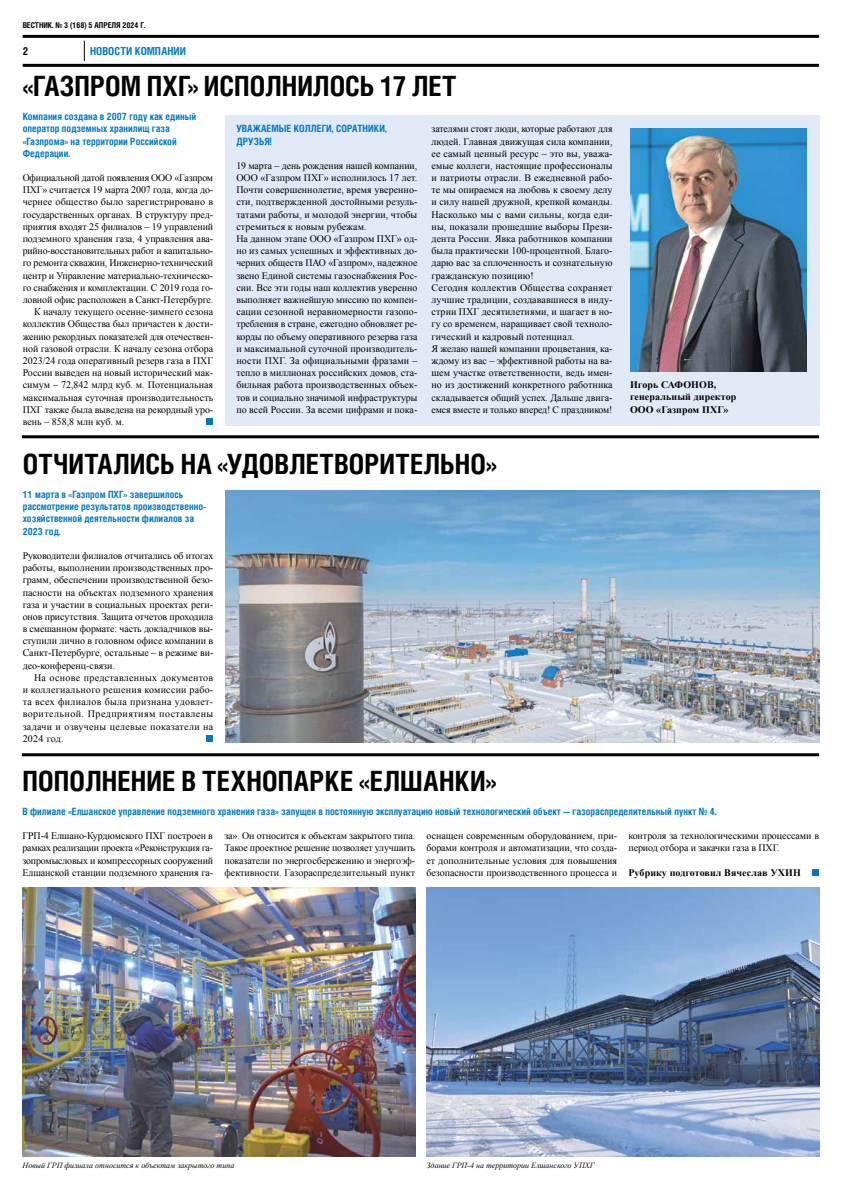
<style>
.page{position:relative;width:842px;height:1191px;background:#fff}
.page>*{position:absolute;margin:0;border:0;box-sizing:border-box;transform-origin:0 0}
.t1{font:700 27.9px "Helios Cond";letter-spacing:.005em;color:#000}
.t2{font:700 condensed 11px "Helios C Cn";letter-spacing:.005em;color:#0079c1}
.t3{font:700 condensed 11px "Helios C Cn";color:#000}
.t4{font:10px/12.2px "Times New Roman";color:#000;text-align:justify}
.t5{font:700 10px/12.2px "Helios Cond";color:#0079c1}
.t6{font:700 10px/12.2px "Times New Roman";letter-spacing:.01em;color:#000}
.t7{font:10px "Times New Roman";letter-spacing:-.02em;color:#000}
.t8{font:italic 8px "Times New Roman";color:#000}
.t9{font:700 condensed 8px "Helios";color:#000}
</style>
<div class="page">
<svg style="left:84px;top:41px;width:1px;height:20px"></svg>
<hr style="left:23px;top:35px;width:796px;height:3px;background:#000">
<hr style="left:23px;top:64px;width:796px;height:3px;background:#000">
<div style="left:206px;top:735px;width:7px;height:6px;background:#0079c1"></div>
<div style="left:812px;top:869px;width:7px;height:6px;background:#0079c1"></div>
<hr style="left:22px;top:753px;width:797px;height:3px;background:#000">
<hr style="left:22px;top:435px;width:797px;height:3px;background:#000">
<img style="left:23px;top:888px;width:392px;height:268px">
<img style="left:427px;top:887px;width:392px;height:269px">
<img style="left:225px;top:490px;width:594px;height:253px">
<div style="left:206px;top:418px;width:7px;height:7px;background:#0079c1"></div>
<div style="left:225px;top:115px;width:594px;height:310px;background:#e1e9f6"></div>
<img style="left:630px;top:128px;width:176px;height:243px">
<p class="t9" style="left:23px;top:21px;width:124px">ВЕСТНИК. № 3 (168) 5 АПРЕЛЯ 2024 Г.</p>
<p class="t3" style="left:23px;top:44px;width:7px">2</p>
<p class="t2" style="left:90px;top:44px;width:97px">НОВОСТИ КОМПАНИИ</p>
<h1 class="t1" style="left:23px;top:67px;width:435px">«ГАЗПРОМ ПХГ» ИСПОЛНИЛОСЬ 17 ЛЕТ</h1>
<p class="t5" style="left:23px;top:110px;width:175px">Компания создана в 2007 году как единый оператор подземных хранилищ газа «Газпрома» на территории Российской<br>Федерации.</p>
<p class="t4" style="left:23px;top:171px;width:192px">Официальной датой появления ООО «Газпром</p>
<p class="t4" style="left:23px;top:184px;width:192px">ПХГ» считается 19 марта 2007 года, когда до-</p>
<p class="t4" style="left:23px;top:196px;width:192px">чернее общество было зарегистрировано в</p>
<p class="t4" style="left:23px;top:208px;width:192px">государственных органах. В структуру пред-</p>
<p class="t4" style="left:23px;top:220px;width:192px">приятия входят 25 филиалов – 19 управлений</p>
<p class="t4" style="left:23px;top:232px;width:192px">подземного хранения газа, 4 управления ава-</p>
<p class="t7" style="left:23px;top:244px;width:192px">рийно-восстановительных работ и капитально-</p>
<p class="t4" style="left:23px;top:257px;width:192px">го ремонта скважин, Инженерно-технический</p>
<p class="t4" style="left:23px;top:269px;width:192px">центр и Управление материально-техническо-</p>
<p class="t4" style="left:23px;top:281px;width:192px">го снабжения и комплектации. С 2019 года го-</p>
<p class="t4" style="left:23px;top:293px;width:192px">ловной офис расположен в Санкт-Петербурге.</p>
<p class="t4" style="left:34px;top:305px;width:181px">К началу текущего осенне-зимнего сезона</p>
<p class="t4" style="left:23px;top:318px;width:192px">коллектив Общества был причастен к дости-</p>
<p class="t4" style="left:23px;top:330px;width:192px">жению рекордных показателей для отечествен-</p>
<p class="t4" style="left:23px;top:342px;width:192px">ной газовой отрасли. К началу сезона отбора</p>
<p class="t4" style="left:23px;top:354px;width:192px">2023/24 года оперативный резерв газа в ПХГ</p>
<p class="t4" style="left:23px;top:366px;width:192px">России выведен на новый исторический мак-</p>
<p class="t4" style="left:23px;top:379px;width:192px">симум – 72,842 млрд куб. м. Потенциальная</p>
<p class="t4" style="left:23px;top:391px;width:192px">максимальная суточная производительность</p>
<p class="t4" style="left:23px;top:403px;width:192px">ПХГ также была выведена на рекордный уро-</p>
<p class="t4" style="left:23px;top:415px;width:103px">вень – 858,8 млн куб. м.</p>
<p class="t5" style="left:236px;top:123px;width:152px">УВАЖАЕМЫЕ КОЛЛЕГИ, СОРАТНИКИ,<br>ДРУЗЬЯ!</p>
<p class="t4" style="left:236px;top:159px;width:183px;text-align:left">19 марта – день рождения нашей компании, ООО «Газпром ПХГ» исполнилось 17 лет.<br>Почти совершеннолетие, время уверенно&shy;сти, подтвержденной достойными резуль&shy;татами работы, и молодой энергии, чтобы стремиться к новым рубежам.<br>На данном этапе ООО «Газпром ПХГ» од&shy;но из самых успешных и эффективных до&shy;черних обществ ПАО «Газпром», надежное звено Единой системы газоснабжения Рос&shy;сии. Все эти годы наш коллектив уверенно выполняет важнейшую миссию по компен&shy;сации сезонной неравномерности газопо&shy;требления в стране, ежегодно обновляет ре&shy;корды по объему оперативного резерва газа и максимальной суточной производитель&shy;ности ПХГ. За официальными фразами – тепло в миллионах российских домов, ста&shy;бильная работа производственных объек&shy;тов и социально значимой инфраструктуры по всей России. За всеми цифрами и пока-</p>
<p class="t4" style="left:432px;top:123px;width:183px;text-align:left">зателями стоят люди, которые работают для людей. Главная движущая сила компании, ее самый ценный ресурс – это вы, уважа&shy;емые коллеги, настоящие профессионалы и патриоты отрасли. В ежедневной рабо&shy;те мы опираемся на любовь к своему делу и силу нашей дружной, крепкой команды.<br>Насколько мы с вами сильны, когда еди&shy;ны, показали прошедшие выборы Прези&shy;дента России. Явка работников компании была практически 100-процентной. Благо&shy;дарю вас за сплоченность и сознательную гражданскую позицию!<br>Сегодня коллектив Общества сохраняет лучшие традиции, создававшиеся в инду&shy;стрии ПХГ десятилетиями, и шагает в но&shy;гу со временем, наращивает свой техноло&shy;гический и кадровый потенциал.<br>Я желаю нашей компании процветания, ка&shy;ждому из вас – эффективной работы на ва&shy;шем участке ответственности, ведь имен&shy;но из достижений конкретного работника складывается общий успех. Дальше двига&shy;емся вместе и только вперед! С праздником!</p>
<p class="t6" style="left:630px;top:378px;width:108px">Игорь САФОНОВ, генеральный директор<br>ООО «Газпром ПХГ»</p>
<h1 class="t1" style="left:23px;top:444px;width:475px">ОТЧИТАЛИСЬ НА «УДОВЛЕТВОРИТЕЛЬНО»</h1>
<p class="t5" style="left:23px;top:488px;width:185px">11 марта в «Газпром ПХГ» завершилось рассмотрение результатов производственно&shy;хозяйственной деятельности филиалов за 2023 год.</p>
<p class="t4" style="left:23px;top:549px;width:192px">Руководители филиалов отчитались об итогах работы, выполнении производственных про&shy;грамм, обеспечении производственной безо&shy;пасности на объектах подземного хранения газа и участии в социальных проектах реги&shy;онов присутствия. Защита отчетов проходила в смешанном формате: часть докладчиков вы&shy;ступили лично в головном офисе компании в Санкт-Петербурге, остальные – в режиме ви&shy;део-конференц-связи.</p>
<p class="t4" style="left:23px;top:671px;width:192px;text-indent:11px">На основе представленных документов и коллегиального решения комиссии рабо&shy;та всех филиалов была признана удовлет&shy;ворительной. Предприятиям поставлены задачи и озвучены целевые показатели на 2024 год.</p>
<h1 class="t1" style="left:23px;top:761px;width:475px">ПОПОЛНЕНИЕ В ТЕХНОПАРКЕ «ЕЛШАНКИ»</h1>
<p class="t5" style="left:22px;top:805px;width:695px">В филиале «Елшанское управление подземного хранения газа» запущен в постоянную эксплуатацию новый технологический объект — газораспределительный пункт № 4.</p>
<p class="t4" style="left:22px;top:829px;width:192px">ГРП-4 Елшано-Курдюмского ПХГ построен в рамках реализации проекта «Реконструкция га&shy;зопромысловых и компрессорных сооружений Елшанской станции подземного хранения га-</p>
<p class="t4" style="left:224px;top:829px;width:192px">за». Он относится к объектам закрытого типа.<br>Такое проектное решение позволяет улучшить показатели по энергосбережению и энергоэф&shy;фективности. Газораспределительный пункт</p>
<p class="t4" style="left:426px;top:829px;width:192px">оснащен современным оборудованием, при&shy;борами контроля и автоматизации, что созда&shy;ет дополнительные условия для повышения безопасности производственного процесса и</p>
<p class="t4" style="left:628px;top:829px;width:192px">контроля за технологическими процессами в период отбора и закачки газа в ПХГ.</p>
<p class="t6" style="left:628px;top:866px;width:174px">Рубрику подготовил Вячеслав УХИН</p>
<p class="t8" style="left:23px;top:1160px;width:213px">Новый ГРП филиала относится к объектам закрытого типа</p>
<p class="t8" style="left:427px;top:1160px;width:169px">Здание ГРП-4 на территории Елшанского УПХГ</p>
</div>
